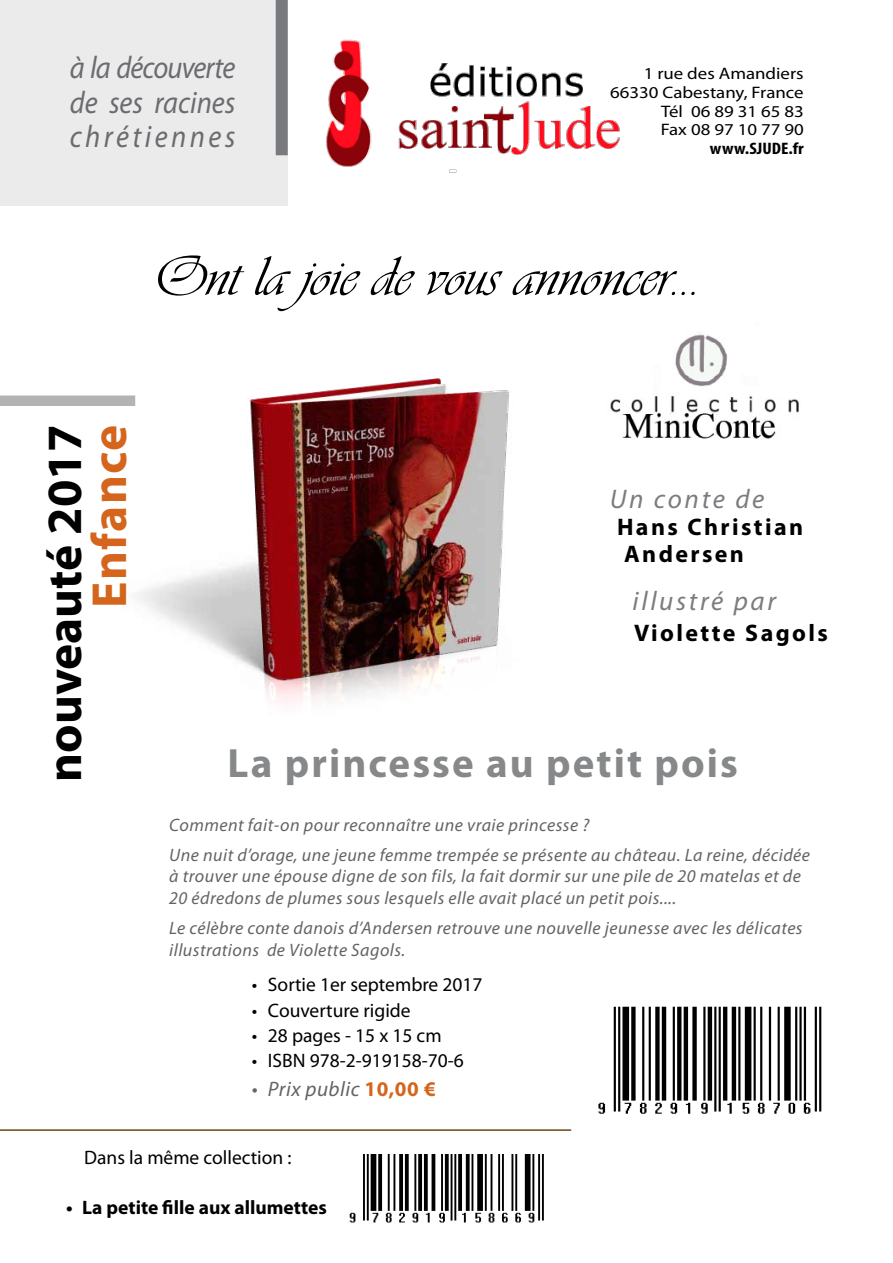
<style>
.page{position:relative;width:893px;height:1263px;background:#fff}
.page>*{position:absolute;margin:0;border:0;box-sizing:border-box;transform-origin:0 0}
.t1{font:58.5px "Vivaldii";color:#000}
.t2{font:700 49.5px "Myriad Pro";color:#000}
.t3{font:700 49.5px "Myriad Pro";letter-spacing:.025em;color:#d5651c}
.t4{font:700 41.1px "Myriad Pro";letter-spacing:.05em;color:#86888a}
.t5{font:italic 31.35px/34.2px "Myriad Pro";color:#6b6c6f;text-align:justify;scale:.91 1}
.t6{font:italic 27px "Myriad Pro";letter-spacing:.1em;color:#7b7c7f}
.t7{font:700 24px/27px "Myriad Pro";letter-spacing:.1em;color:#000}
.t8{font:italic 21px "Myriad Pro";letter-spacing:.025em;color:#636466}
.t9{font:19.5px "Myriad Pro";color:#000}
.t10{font:700 19.5px "Myriad Pro";color:#000}
.t11{font:italic 18px/21.6px "Myriad Pro";letter-spacing:.025em;color:#636466}
.t12{font:16.65px/18.8px "Myriad Pro";color:#000;text-align:right;scale:1.13 1}
.t13{font:700 condensed 16.65px "Myriad Pro";color:#000;scale:1.13 1}
.s1{font-weight:700;font-style:normal;color:#d5651c}
</style>
<div class="page">
<div style="left:0;top:0;width:288px;height:205px;background:#ebebec"></div>
<div style="left:276px;top:0;width:12px;height:155px;background:#797a7d"></div>
<img style="left:435px;top:63px;width:185px;height:110px">
<img style="left:275px;top:10px;width:160px;height:157px">
<img style="left:598px;top:1006px;width:224px;height:108px">
<div style="left:0;top:395px;width:135px;height:11px;background:#b3b3b3"></div>
<img style="left:106px;top:378px;width:403px;height:326px">
<img style="left:610px;top:332px;width:189px;height:107px">
<img style="left:349px;top:1154px;width:195px;height:69px">
<hr style="left:0;top:1129px;width:571px;height:2px;background:#6b4a12">
<h3 class="t5" style="left:70px;top:50px;width:184px">à la découverte de ses racines chrétiennes</h3>
<p class="t12" style="left:610px;top:64px;width:173px">1 rue des Amandiers<br>66330 Cabestany, France<br>Tél 06 89 31 65 83<br>Fax 08 97 10 77 90</p>
<p class="t13" style="left:710px;top:138px;width:84px">www.SJUDE.fr</p>
<h1 class="t1" style="left:153px;top:242px;width:550px">Ont la joie de vous annoncer...</h1>
<h2 class="t2" style="left:32px;top:782px;width:358px;rotate:-90deg">nouveauté 2017</h2>
<h2 class="t3" style="left:77px;top:608px;width:184px;rotate:-90deg">Enfance</h2>
<h3 class="t6" style="left:610px;top:482px;width:156px">Un conte de</h3>
<h3 class="t7" style="left:624px;top:512px;width:180px;text-indent:-7px">Hans Christian<br>Andersen</h3>
<h3 class="t6" style="left:633px;top:584px;width:145px">illustré par</h3>
<h3 class="t7" style="left:634px;top:619px;width:195px">Violette Sagols</h3>
<h3 class="t4" style="left:228px;top:736px;width:512px">La princesse au petit pois</h3>
<p class="t11" style="left:169px;top:809px;width:642px;line-height:30.2px">Comment fait-on pour reconnaître une vraie princesse ?<br>Une nuit d’orage, une jeune femme trempée se présente au château. La reine, décidée</p>
<p class="t11" style="left:169px;top:865px;width:633px">à trouver une épouse digne de son fils, la fait dormir sur une pile de 20 matelas et de<br>20 édredons de plumes sous lesquels elle avait placé un petit pois....</p>
<p class="t11" style="left:169px;top:917px;width:635px">Le célèbre conte danois d’Andersen retrouve une nouvelle jeunesse avec les délicates illustrations de Violette Sagols.</p>
<p class="t9" style="left:252px;top:973px;width:232px">• Sortie 1er septembre 2017</p>
<p class="t9" style="left:252px;top:998px;width:160px">• Couverture rigide</p>
<p class="t9" style="left:252px;top:1023px;width:191px">• 28 pages - 15 x 15 cm</p>
<p class="t9" style="left:252px;top:1048px;width:214px">• ISBN 978-2-919158-70-6</p>
<p class="t8" style="left:252px;top:1076px;width:186px">• Prix public <span class="s1">10,00 €</span></p>
<p class="t9" style="left:84px;top:1145px;width:209px">Dans la même collection :</p>
<p class="t10" style="left:66px;top:1195px;width:262px">• La petite fille aux allumettes</p>
</div>
